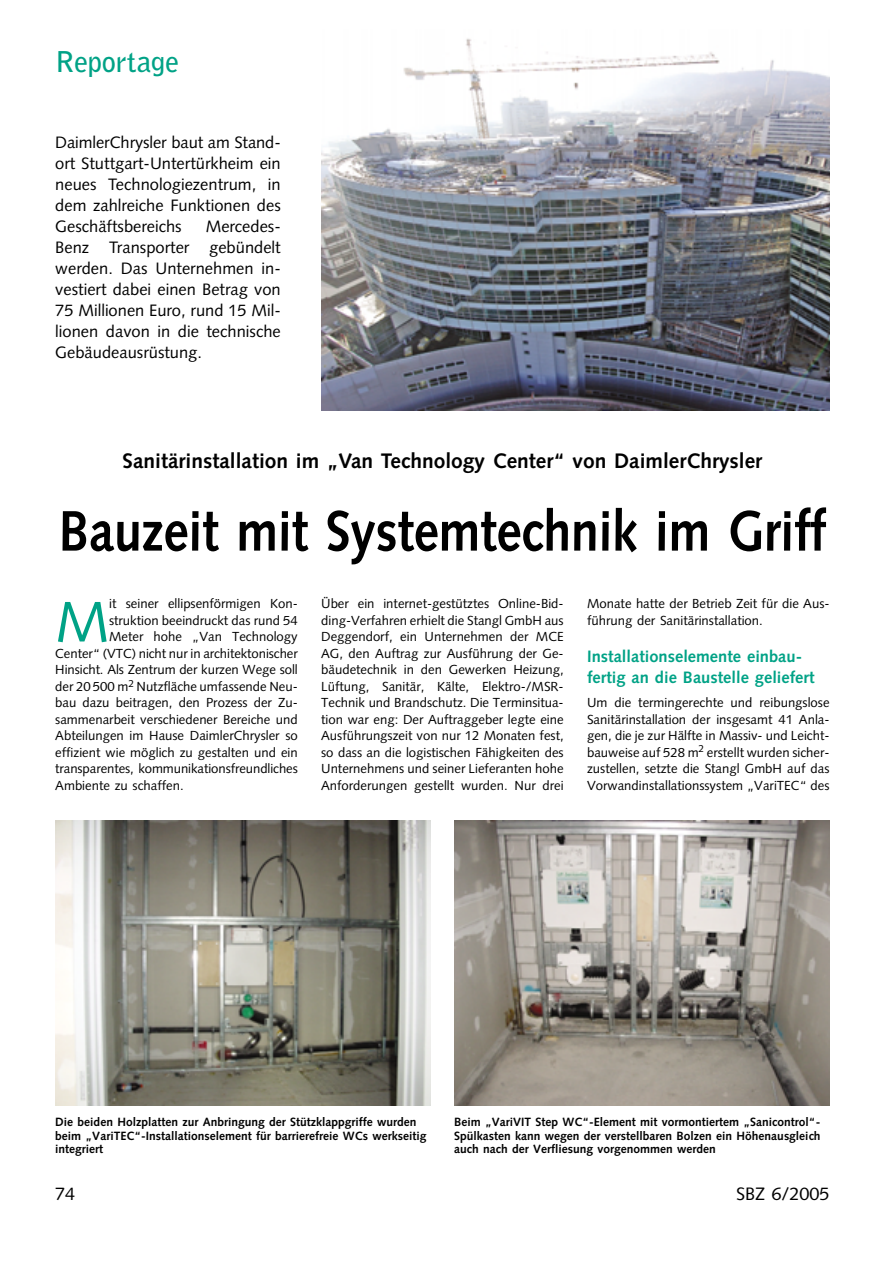
<style>
.page{position:relative;width:893px;height:1263px;background:#fff}
.page>*{position:absolute;margin:0;border:0;box-sizing:border-box;transform-origin:0 0}
.t1{font:57.15px "Syntax";color:#00a286}
.t2{font:700 57px "Syntax";letter-spacing:-.005em;color:#000;scale:.88 1}
.t3{font:700 28.5px "Bell Gothic";letter-spacing:-.01em;color:#00a286}
.t4{font:700 21px "Syntax";color:#000}
.t5{font:18px "Syntax";color:#000}
.t6{font:16.5px/21px "Syntax";color:#000;text-align:justify}
.t7{font:700 16.5px/21px "Syntax";color:#00a286}
.t8{font:13.2px/16.5px "Syntax";color:#000;text-align:justify}
.t9{font:700 12px/13.5px "Syntax";color:#000}
</style>
<div class="page">
<img style="left:321px;top:38px;width:508px;height:373px">
<img style="left:55px;top:820px;width:376px;height:285px">
<img style="left:454px;top:820px;width:375px;height:285px">
<h3 class="t3" style="left:55px;top:51px;width:125px">Reportage</h3>
<p class="t6" style="left:55px;top:134px;width:227px">DaimlerChrysler baut am Stand&shy;ort Stuttgart-Untertürkheim ein neues Technologiezentrum, in dem zahlreiche Funktionen des Geschäftsbereichs</p>
<p class="t6" style="left:55px;top:218px;width:227px;text-indent:150px">Mercedes-Benz Transporter gebündelt werden. Das Unternehmen in&shy;vestiert dabei einen Betrag von 75 Millionen Euro, rund 15 Mil&shy;lionen davon in die technische Gebäudeausrüstung.</p>
<h3 class="t4" style="left:123px;top:452px;width:641px">Sanitärinstallation im „Van Technology Center“ von DaimlerChrysler</h3>
<h2 class="t2" style="left:59px;top:508px;width:873px">Bauzeit mit Systemtechnik im Griff</h2>
<h1 class="t1" style="left:55px;top:599px;width:55px">M</h1>
<p class="t8" style="left:109px;top:597px;width:190px">it seiner ellipsenförmigen Kon-</p>
<p class="t8" style="left:109px;top:613px;width:190px">struktion beeindruckt das rund 54</p>
<p class="t8" style="left:109px;top:630px;width:190px">Meter hohe „Van Technology</p>
<p class="t8" style="left:55px;top:646px;width:244px">Center“ (VTC) nicht nur in architektonischer</p>
<p class="t8" style="left:55px;top:663px;width:244px">Hinsicht. Als Zentrum der kurzen Wege soll</p>
<p class="t8" style="left:55px;top:679px;width:244px">der 20 500 m<sup>2</sup> Nutzfläche umfassende Neu-</p>
<p class="t8" style="left:55px;top:696px;width:244px">bau dazu beitragen, den Prozess der Zu-</p>
<p class="t8" style="left:55px;top:712px;width:244px">sammenarbeit verschiedener Bereiche und</p>
<p class="t8" style="left:55px;top:729px;width:244px">Abteilungen im Hause DaimlerChrysler so</p>
<p class="t8" style="left:55px;top:745px;width:244px">effizient wie möglich zu gestalten und ein</p>
<p class="t8" style="left:55px;top:762px;width:244px">transparentes, kommunikationsfreundliches</p>
<p class="t8" style="left:55px;top:778px;width:130px">Ambiente zu schaffen.</p>
<p class="t8" style="left:321px;top:597px;width:244px">Über ein internet-gestütztes Online-Bid&shy;ding-Verfahren erhielt die Stangl GmbH aus Deggendorf, ein Unternehmen der MCE AG, den Auftrag zur Ausführung der Ge&shy;bäudetechnik in den Gewerken Heizung, Lüftung, Sanitär, Kälte, Elektro-/MSR-Technik und Brandschutz. Die Terminsitua&shy;tion war eng: Der Auftraggeber legte eine Ausführungszeit von nur 12 Monaten fest, so dass an die logistischen Fähigkeiten des Unternehmens und seiner Lieferanten hohe Anforderungen gestellt wurden. Nur drei</p>
<p class="t8" style="left:587px;top:597px;width:244px">Monate hatte der Betrieb Zeit für die Aus&shy;führung der Sanitärinstallation.</p>
<p class="t7" style="left:587px;top:648px;width:229px">Installationselemente einbau&shy;fertig an die Baustelle geliefert</p>
<p class="t8" style="left:587px;top:696px;width:244px">Um die termingerechte und reibungslose Sanitärinstallation der insgesamt 41 Anla&shy;gen, die je zur Hälfte in Massiv- und Leicht&shy;bauweise auf 528 m<sup>2</sup> erstellt wurden sicher&shy;zustellen, setzte die Stangl GmbH auf das Vorwandinstallationssystem „VariTEC“ des</p>
<p class="t9" style="left:55px;top:1116px;width:372px">Die beiden Holzplatten zur Anbringung der Stützklappgriffe wurden beim „VariTEC“-Installationselement für barrierefreie WCs werkseitig integriert</p>
<p class="t9" style="left:454px;top:1116px;width:368px;text-align:justify">Beim „VariVIT Step WC“-Element mit vormontiertem „Sanicontrol“- Spülkasten kann wegen der verstellbaren Bolzen ein Höhenausgleich auch nach der Verfliesung vorgenommen werden</p>
<h3 class="t5" style="left:55px;top:1186px;width:22px">74</h3>
<h3 class="t5" style="left:736px;top:1186px;width:95px">SBZ 6/2005</h3>
</div>
